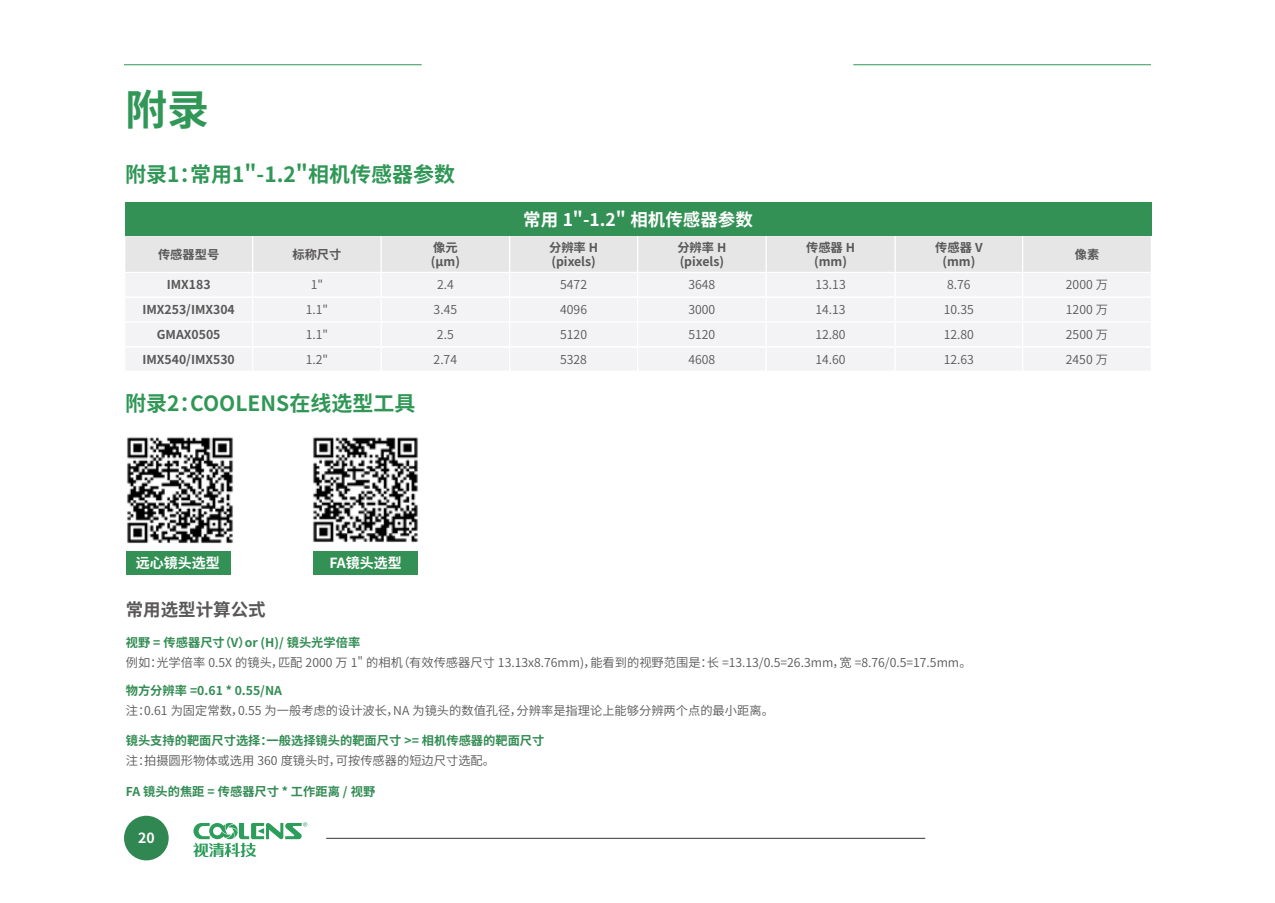
<style>
.page{position:relative;width:1275px;height:903px;background:#fff}
.page>*{position:absolute;margin:0;border:0;box-sizing:border-box;transform-origin:0 0}
.t1{font:700 42px "Source Han Sans CN";color:#309757}
.t2{font:700 21px "Source Han Sans CN";color:#309757}
.t3{font:700 17.5px "Source Han Sans CN";color:#fff}
.t4{font:700 17.5px "Source Han Sans CN";color:#595757}
.t5{font:700 14px "Source Han Sans CN";color:#fff}
.t6{font:12.25px "Source Han Sans CN";color:#595757}
.t7{font:700 12.25px/14.7px "Source Han Sans CN";color:#595757}
.t8{font:700 12.25px "Source Han Sans CN";color:#338c54}
</style>
<div class="page">
<hr style="left:124px;top:64px;width:298px;height:1px;background:#309758">
<hr style="left:853px;top:64px;width:298px;height:1px;background:#309758">
<hr style="left:326px;top:838px;width:599px;height:1px;background:#343535">
<div style="left:124px;top:816px;width:45px;height:44px;background:#318752;border-radius:50%"></div>
<svg style="left:193px;top:822px;width:115px;height:35px"></svg>
<div style="left:125px;top:202px;width:1026px;height:34px;background:#349155"></div>
<svg style="left:125px;top:236px;width:1026px;height:134px"></svg>
<img style="left:127px;top:437px;width:106px;height:107px">
<img style="left:313px;top:437px;width:105px;height:106px">
<div style="left:126px;top:551px;width:104px;height:23px;background:#349155"></div>
<div style="left:314px;top:551px;width:104px;height:23px;background:#349155"></div>
<h1 class="t1" style="left:125px;top:86px;width:85px">附录</h1>
<h2 class="t2" style="left:125px;top:162px;width:331px">附录1：常用1"-1.2"相机传感器参数</h2>
<h3 class="t3" style="left:523px;top:210px;width:231px">常用 1"-1.2" 相机传感器参数</h3>
<p class="t7" style="left:158px;top:247px;width:63px">传感器型号</p>
<p class="t7" style="left:292px;top:247px;width:50px">标称尺寸</p>
<p class="t7" style="left:431px;top:240px;width:31px">像元(μm)</p>
<p class="t7" style="left:549px;top:240px;width:51px">分辨率 H (pixels)</p>
<p class="t7" style="left:677px;top:240px;width:51px">分辨率 H (pixels)</p>
<p class="t7" style="left:806px;top:240px;width:51px;text-align:center">传感器 H (mm)</p>
<p class="t7" style="left:935px;top:240px;width:49px;text-align:center">传感器 V (mm)</p>
<p class="t7" style="left:1075px;top:247px;width:26px">像素</p>
<p class="t7" style="left:167px;top:278px;width:45px">IMX183</p>
<p class="t6" style="left:311px;top:278px;width:14px">1"</p>
<p class="t6" style="left:437px;top:278px;width:18px">2.4</p>
<p class="t6" style="left:560px;top:278px;width:28px">5472</p>
<p class="t6" style="left:688px;top:278px;width:28px">3648</p>
<p class="t6" style="left:815px;top:278px;width:32px">13.13</p>
<p class="t6" style="left:947px;top:278px;width:25px">8.76</p>
<p class="t6" style="left:1066px;top:278px;width:44px">2000 万</p>
<p class="t7" style="left:142px;top:303px;width:94px">IMX253/IMX304</p>
<p class="t6" style="left:306px;top:303px;width:24px">1.1"</p>
<p class="t6" style="left:434px;top:303px;width:25px">3.45</p>
<p class="t6" style="left:560px;top:303px;width:28px">4096</p>
<p class="t6" style="left:688px;top:303px;width:28px">3000</p>
<p class="t6" style="left:815px;top:303px;width:32px">14.13</p>
<p class="t6" style="left:944px;top:303px;width:32px">10.35</p>
<p class="t6" style="left:1066px;top:303px;width:44px">1200 万</p>
<p class="t7" style="left:157px;top:327px;width:65px">GMAX0505</p>
<p class="t6" style="left:306px;top:328px;width:24px">1.1"</p>
<p class="t6" style="left:437px;top:328px;width:18px">2.5</p>
<p class="t6" style="left:560px;top:328px;width:28px">5120</p>
<p class="t6" style="left:688px;top:328px;width:28px">5120</p>
<p class="t6" style="left:815px;top:328px;width:32px">12.80</p>
<p class="t6" style="left:944px;top:328px;width:32px">12.80</p>
<p class="t6" style="left:1066px;top:328px;width:44px">2500 万</p>
<p class="t7" style="left:142px;top:352px;width:94px">IMX540/IMX530</p>
<p class="t6" style="left:306px;top:352px;width:24px">1.2"</p>
<p class="t6" style="left:434px;top:352px;width:25px">2.74</p>
<p class="t6" style="left:560px;top:352px;width:28px">5328</p>
<p class="t6" style="left:688px;top:352px;width:28px">4608</p>
<p class="t6" style="left:815px;top:352px;width:32px">14.60</p>
<p class="t6" style="left:944px;top:352px;width:32px">12.63</p>
<p class="t6" style="left:1066px;top:352px;width:44px">2450 万</p>
<h2 class="t2" style="left:125px;top:392px;width:292px">附录2：COOLENS在线选型工具</h2>
<p class="t5" style="left:136px;top:555px;width:85px">远心镜头选型</p>
<h3 class="t4" style="left:126px;top:600px;width:142px">常用选型计算公式</h3>
<p class="t6" style="left:126px;top:655px;width:847px">例如：光学倍率 0.5X 的镜头，匹配 2000 万 1" 的相机（有效传感器尺寸 13.13x8.76mm)，能看到的视野范围是：长 =13.13/0.5=26.3mm，宽 =8.76/0.5=17.5mm。</p>
<p class="t6" style="left:126px;top:704px;width:650px">注：0.61 为固定常数，0.55 为一般考虑的设计波长，NA 为镜头的数值孔径，分辨率是指理论上能够分辨两个点的最小距离。</p>
<p class="t6" style="left:126px;top:753px;width:371px">注：拍摄圆形物体或选用 360 度镜头时，可按传感器的短边尺寸选配。</p>
<p class="t5" style="left:329px;top:555px;width:74px">FA镜头选型</p>
<p class="t8" style="left:126px;top:636px;width:236px">视野 = 传感器尺寸（V）or (H)/ 镜头光学倍率</p>
<p class="t8" style="left:126px;top:684px;width:158px">物方分辨率 =0.61 * 0.55/NA</p>
<p class="t8" style="left:126px;top:734px;width:420px">镜头支持的靶面尺寸选择：一般选择镜头的靶面尺寸 &gt;= 相机传感器的靶面尺寸</p>
<p class="t8" style="left:126px;top:784px;width:251px">FA 镜头的焦距 = 传感器尺寸 * 工作距离 / 视野</p>
<p class="t5" style="left:138px;top:830px;width:18px">20</p>
</div>
